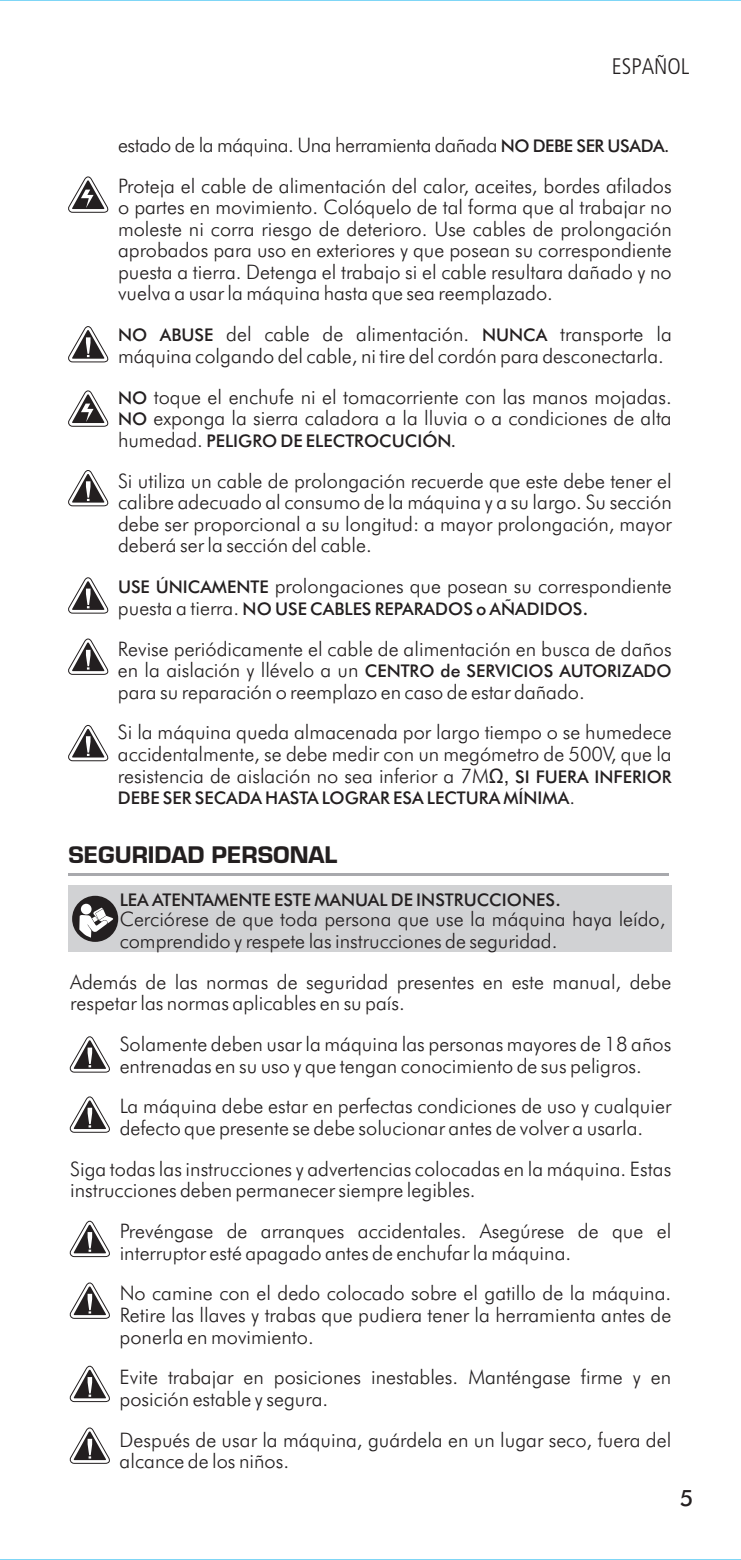
<style>
.page{position:relative;width:741px;height:1560px;background:#fff}
.page>*{position:absolute;margin:0;border:0;box-sizing:border-box;transform-origin:0 0}
.t1{font:900 25px "Eurostile";color:#231f20}
.t2{font:300 condensed 22.5px "Frutiger";color:#231f20}
.t3{font:500 22.5px "Futura BT";color:#231f20}
.t4{font:300 20px/21.5px "Futura BT";color:#231f20}
.t5{font:500 17.5px "Futura BT";color:#231f20}
.s1{font-weight:500;font-size:17.5px}
.s2{font-weight:300;font-size:20px}
.s3{font-size:20px}
.s4{font-family:"Arial";font-weight:400}
.s5{color:#d1d2d4}
</style>
<div class="page">
<div style="left:68px;top:885px;width:603px;height:66px;background:#d1d2d4"></div>
<svg style="left:68px;top:326px;width:41px;height:36px"></svg>
<svg style="left:68px;top:577px;width:41px;height:36px"></svg>
<svg style="left:68px;top:638px;width:41px;height:37px"></svg>
<svg style="left:68px;top:725px;width:41px;height:36px"></svg>
<svg style="left:68px;top:390px;width:41px;height:37px"></svg>
<svg style="left:68px;top:470px;width:41px;height:36px"></svg>
<hr style="left:68px;top:873px;width:600px;height:2px;background:#a8a9ad">
<svg style="left:69px;top:1036px;width:41px;height:36px"></svg>
<svg style="left:69px;top:1220px;width:41px;height:36px"></svg>
<svg style="left:69px;top:1365px;width:41px;height:36px"></svg>
<svg style="left:69px;top:1282px;width:41px;height:36px"></svg>
<svg style="left:69px;top:1427px;width:41px;height:36px"></svg>
<svg style="left:69px;top:1096px;width:41px;height:36px"></svg>
<div style="left:72px;top:895px;width:46px;height:46px;background:#231f20;border-radius:50%"></div>
<svg style="left:81px;top:903px;width:11px;height:11px"></svg>
<svg style="left:79px;top:907px;width:35px;height:30px"></svg>
<svg style="left:68px;top:176px;width:41px;height:37px"></svg>
<p class="t2" style="left:611px;top:54px;width:79px">ESPAÑOL</p>
<p class="t4" style="left:118px;top:126px;width:555px;line-height:40.8px">estado de la máquina. Una herramienta dañada <span class="s1">NO DEBE SER USADA.<br></span>Proteja el cable de alimentación del calor, aceites, bordes afilados</p>
<p class="t4" style="left:118px;top:198px;width:555px;text-align:justify">o partes en movimiento. Colóquelo de tal forma que al trabajar no moleste ni corra riesgo de deterioro. Use cables de prolongación aprobados para uso en exteriores y que posean su correspondiente puesta a tierra. Detenga el trabajo si el cable resultara dañado y no vuelva a usar la máquina hasta que sea reemplazado.</p>
<p class="t4" style="left:118px;top:325px;width:555px"><span class="s1">NO ABUSE</span> del cable de alimentación. <span class="s1">NUNCA</span> transporte la máquina colgando del cable, ni tire del cordón para desconectarla.</p>
<p class="t4" style="left:118px;top:387px;width:555px"><span class="s1">NO</span> toque el enchufe ni el tomacorriente con las manos mojadas.<br><span class="s1">NO</span> exponga la sierra caladora a la lluvia o a condiciones de alta</p>
<p class="t5" style="left:118px;top:433px;width:339px"><span class="s2">humedad.</span> PELIGRO DE ELECTROCUCIÓN.</p>
<p class="t4" style="left:118px;top:471px;width:555px;text-align:justify">Si utiliza un cable de prolongación recuerde que este debe tener el calibre adecuado al consumo de la máquina y a su largo. Su sección debe ser proporcional a su longitud: a mayor prolongación, mayor deberá ser la sección del cable.</p>
<p class="t4" style="left:118px;top:577px;width:555px"><span class="s1">USE ÚNICAMENTE</span> prolongaciones que posean su correspondiente</p>
<p class="t5" style="left:118px;top:601px;width:472px"><span class="s2">puesta a tierra.</span> NO USE CABLES REPARADOS o AÑADIDOS<span class="s3">.</span></p>
<p class="t4" style="left:118px;top:639px;width:555px">Revise periódicamente el cable de alimentación en busca de daños</p>
<p class="t5" style="left:118px;top:663px;width:555px"><span class="s2">en la aislación y llévelo a un</span> CENTRO de SERVICIOS AUTORIZADO</p>
<p class="t4" style="left:118px;top:673px;width:555px;line-height:40.8px">para su reparación o reemplazo en caso de estar dañado.<br>Si la máquina queda almacenada por largo tiempo o se humedece</p>
<p class="t4" style="left:118px;top:745px;width:555px">accidentalmente, se debe medir con un megómetro de 500V, que la resistencia de aislación no sea inferior a 7M<span class="s4">Ù,</span> <span class="s1">SI FUERA INFERIOR</span></p>
<p class="t5" style="left:118px;top:790px;width:458px">DEBE SER SECADA HASTA LOGRAR ESA LECTURA MÍNIMA<span class="s2">.</span></p>
<p class="t1" style="left:68px;top:840px;width:270px">SEGURIDAD PERSONAL</p>
<p class="t5" style="left:120px;top:892px;width:443px">LEA ATENTAMENTE ESTE MANUAL DE INSTRUCCIONES<span class="s3">.</span></p>
<p class="t4" style="left:120px;top:910px;width:553px">Cerciórese de que toda persona que use la máquina haya leído,<span class="s5">. </span>comprendido y respete las instrucciones de seguridad.</p>
<p class="t4" style="left:70px;top:972px;width:602px">Además de las normas de seguridad presentes en este manual, debe respetar las normas aplicables en su país.</p>
<p class="t4" style="left:120px;top:1034px;width:553px">Solamente deben usar la máquina las personas mayores de 18 años entrenadas en su uso y que tengan conocimiento de sus peligros.</p>
<p class="t4" style="left:120px;top:1097px;width:553px">La máquina debe estar en perfectas condiciones de uso y cualquier defecto que presente se debe solucionar antes de volver a usarla.</p>
<p class="t4" style="left:70px;top:1159px;width:602px">Siga todas las instrucciones y advertencias colocadas en la máquina. Estas instrucciones deben permanecer siempre legibles.</p>
<p class="t4" style="left:120px;top:1221px;width:553px">Prevéngase de arranques accidentales. Asegúrese de que el interruptor esté apagado antes de enchufar la máquina.</p>
<p class="t4" style="left:120px;top:1284px;width:553px;text-align:justify">No camine con el dedo colocado sobre el gatillo de la máquina.<br>Retire las llaves y trabas que pudiera tener la herramienta antes de ponerla en movimiento.</p>
<p class="t4" style="left:120px;top:1368px;width:553px">Evite trabajar en posiciones inestables. Manténgase firme y en posición estable y segura.</p>
<p class="t4" style="left:120px;top:1430px;width:553px">Después de usar la máquina, guárdela en un lugar seco, fuera del alcance de los niños.</p>
<p class="t3" style="left:680px;top:1488px;width:15px">5</p>
</div>
